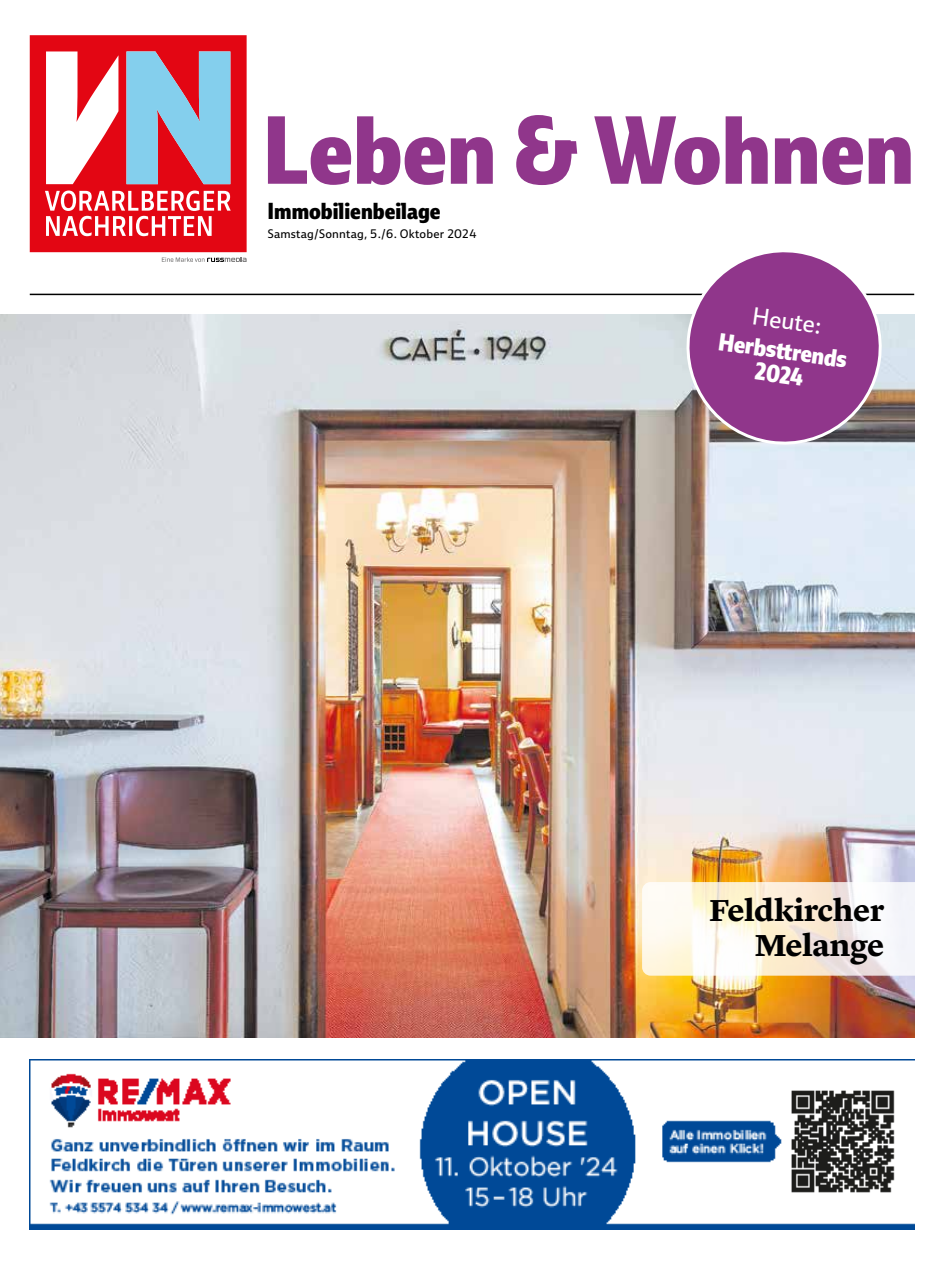
<style>
.page{position:relative;width:944px;height:1285px;background:#fff}
.page>*{position:absolute;margin:0;border:0;box-sizing:border-box;transform-origin:0 0}
.t1{font:800 condensed 93.75px "Ebony";color:#90368b}
.t2{font:700 31.5px/34.5px "Lyon Text";letter-spacing:-.01em;color:#000;text-align:right}
.t3{font:800 condensed 24px/24px "Ebony";color:#fff;text-align:center}
.t4{font:24px "Ebony";color:#fff}
.t5{font:800 condensed 22.5px "Ebony";color:#000}
.t6{font:12px "Ebony";letter-spacing:.02em;color:#000}
</style>
<div class="page">
<svg style="left:30px;top:35px;width:217px;height:227px"></svg>
<hr style="left:30px;top:293px;width:884px;height:2px;background:#000">
<img style="left:0;top:315px;width:914px;height:722px">
<svg style="left:642px;top:881px;width:285px;height:94px"></svg>
<svg style="left:678px;top:252px;width:212px;height:197px;background:#a3659e"></svg>
<img style="left:30px;top:1059px;width:884px;height:170px">
<h1 class="t1" style="left:263px;top:92px;width:653px">Leben &amp; Wohnen</h1>
<h3 class="t5" style="left:267px;top:197px;width:175px">Immobilienbeilage</h3>
<p class="t6" style="left:268px;top:226px;width:210px">Samstag/Sonntag, 5./6. Oktober 2024</p>
<h3 class="t4" style="left:754px;top:300px;width:72px;rotate:8deg">Heute:</h3>
<h3 class="t3" style="left:720px;top:330px;width:131px;rotate:8deg">Herbstt rends<br>2024</h3>
<h2 class="t2" style="left:709px;top:890px;width:177px">Feldkircher<br>Melange</h2>
</div>
